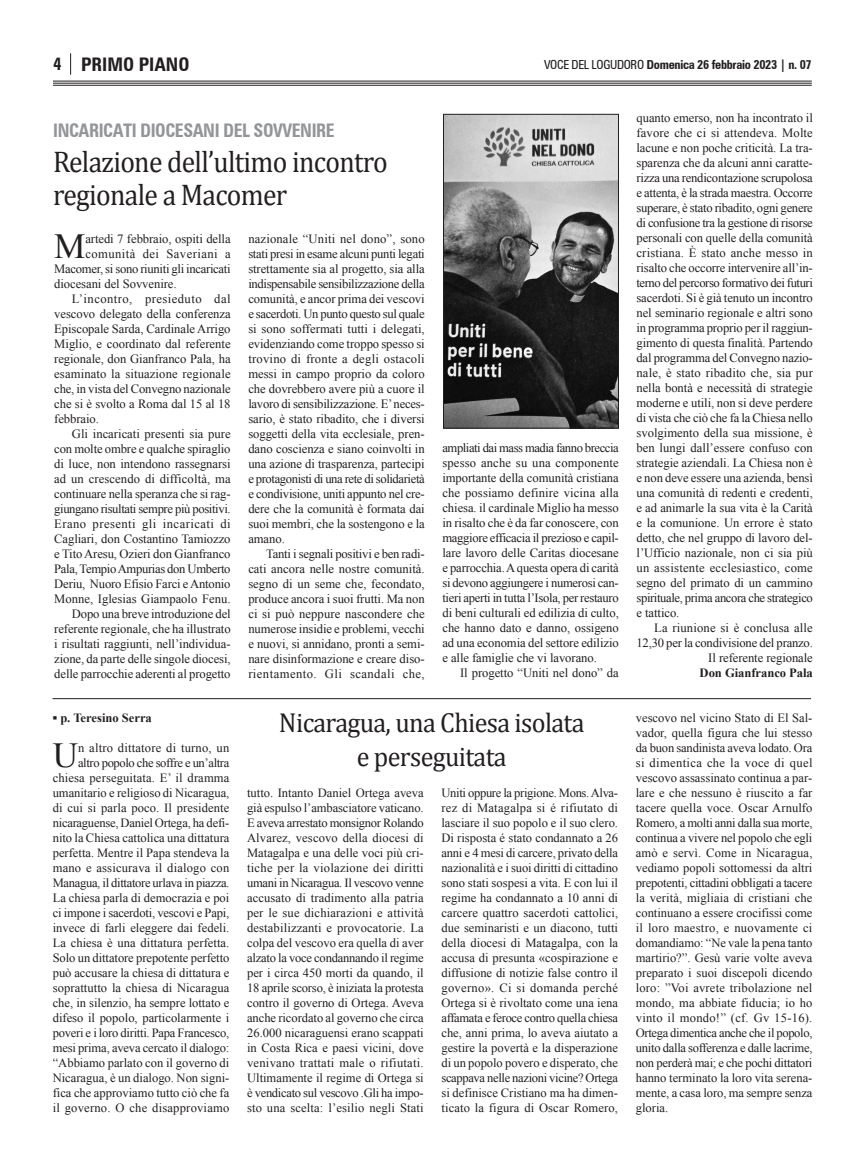
<style>
.page{position:relative;width:865px;height:1170px;background:#fff}
.page>*{position:absolute;margin:0;border:0;box-sizing:border-box;transform-origin:0 0}
.t1{font:35.25px "Times New Roman";color:#231f20}
.t2{font:35.12px "Times New Roman";color:#231f20}
.t3{font:30px "Cambria";letter-spacing:-.025em;color:#231f20;scale:.92 1}
.t4{font:27.5px "Cambria";letter-spacing:-.025em;color:#231f20;scale:.95 1}
.t5{font:700 condensed 18.75px "Zurich BT";letter-spacing:-.025em;color:#939598;scale:.95 1}
.t6{font:700 condensed 18.75px "Zurich BT";color:#231f20}
.t7{font:700 condensed 17.5px "Zurich BT";color:#231f20}
.t8{font:12.62px/15px "Times New Roman";letter-spacing:-.005em;color:#231f20;text-align:justify}
.t9{font:12.62px "Times New Roman";letter-spacing:-.025em;color:#231f20}
.t10{font:700 12.62px "Times New Roman";letter-spacing:-.005em;color:#231f20}
.t11{font:12.62px "Times New Roman";letter-spacing:.035em;color:#231f20}
.t12{font:700 condensed 12.5px "Zurich BT";letter-spacing:-.025em;color:#231f20}
.s1{font-weight:400}
</style>
<div class="page">
<svg style="left:70px;top:53px;width:1px;height:22px"></svg>
<hr style="left:53px;top:81px;width:758px;height:1px;background:#231f20">
<hr style="left:53px;top:83px;width:758px;height:1px;background:#231f20">
<hr style="left:53px;top:85px;width:758px;height:1px;background:#231f20">
<img style="left:445px;top:116px;width:171px;height:310px">
<div style="left:443px;top:114px;width:175px;height:314px;border:1px solid #231f20"></div>
<hr style="left:53px;top:698px;width:758px;height:1px;background:#231f20">
<p class="t7" style="left:53px;top:54px;width:10px">4</p>
<p class="t6" style="left:81px;top:53px;width:110px">PRIMO PIANO</p>
<p class="t12" style="left:544px;top:57px;width:269px"><span class="s1">VOCE DEL LOGUDORO</span> Domenica 26 febbraio 2023 | n. 07</p>
<p class="t5" style="left:53px;top:118px;width:298px">INCARICATI DIOCESANI DEL SOVVENIRE</p>
<p class="t3" style="left:53px;top:143px;width:365px">Relazione dell’ultimo incontro</p>
<p class="t3" style="left:53px;top:177px;width:256px">regionale a Macomer</p>
<p class="t1" style="left:54px;top:226px;width:33px">M</p>
<p class="t8" style="left:85px;top:231px;width:147px">artedi 7 febbraio, ospiti della</p>
<p class="t11" style="left:85px;top:246px;width:147px">comunità dei Saveriani a</p>
<p class="t9" style="left:54px;top:261px;width:178px">Macomer, si sono riuniti gli incaricati</p>
<p class="t8" style="left:54px;top:276px;width:124px">diocesani del Sovvenire.</p>
<p class="t8" style="left:54px;top:291px;width:178px;text-indent:18px">L’incontro, presieduto dal vescovo delegato della conferenza Episcopale Sarda, Cardinale Arrigo Miglio, e coordinato dal referente regionale, don Gianfranco Pala, ha esaminato la situazione regionale che, in vista del Convegno nazionale che si è svolto a Roma dal 15 al 18 febbraio.</p>
<p class="t8" style="left:54px;top:426px;width:178px;text-indent:18px">Gli incaricati presenti sia pure con molte ombre e qualche spiraglio di luce, non intendono rassegnarsi ad un crescendo di difficoltà, ma continuare nella speranza che si rag&shy;giungano risultati sempre più positivi.<br>Erano presenti gli incaricati di Cagliari, don Costantino Tamiozzo e Tito Aresu, Ozieri don Gianfranco Pala, Tempio Ampurias don Umberto Deriu, Nuoro Efisio Farci e Antonio Monne, Iglesias Giampaolo Fenu.</p>
<p class="t8" style="left:54px;top:606px;width:178px;text-indent:18px">Dopo una breve introduzione del referente regionale, che ha illustrato i risultati raggiunti, nell’individua&shy;zione, da parte delle singole diocesi, delle parrocchie aderenti al progetto</p>
<p class="t8" style="left:248px;top:231px;width:178px">nazionale “Uniti nel dono”, sono stati presi in esame alcuni punti legati strettamente sia al progetto, sia alla indispensabile sensibilizzazione della comunità, e ancor prima dei vescovi e sacerdoti. Un punto questo sul quale si sono soffermati tutti i delegati, evidenziando come troppo spesso si trovino di fronte a degli ostacoli messi in campo proprio da coloro che dovrebbero avere più a cuore il lavoro di sensibilizzazione. E’ neces&shy;sario, è stato ribadito, che i diversi soggetti della vita ecclesiale, pren&shy;dano coscienza e siano coinvolti in una azione di trasparenza, partecipi e protagonisti di una rete di solidarietà e condivisione, uniti appunto nel cre&shy;dere che la comunità è formata dai suoi membri, che la sostengono e la amano.</p>
<p class="t8" style="left:248px;top:546px;width:178px;text-indent:18px">Tanti i segnali positivi e ben radi&shy;cati ancora nelle nostre comunità. segno di un seme che, fecondato, produce ancora i suoi frutti. Ma non ci si può neppure nascondere che numerose insidie e problemi, vecchi e nuovi, si annidano, pronti a semi&shy;nare disinformazione e creare diso&shy;rientamento. Gli scandali che,</p>
<p class="t8" style="left:442px;top:440px;width:178px">ampliati dai mass madia fanno breccia spesso anche su una componente importante della comunità cristiana che possiamo definire vicina alla chiesa. il cardinale Miglio ha messo in risalto che è da far conoscere, con maggiore efficacia il prezioso e capil&shy;lare lavoro delle Caritas diocesane e parrocchia. A questa opera di carità si devono aggiungere i numerosi can&shy;tieri aperti in tutta l’Isola, per restauro di beni culturali ed edilizia di culto, che hanno dato e danno, ossigeno ad una economia del settore edilizio e alle famiglie che vi lavorano.</p>
<p class="t8" style="left:460px;top:665px;width:160px">Il progetto “Uniti nel dono” da</p>
<p class="t10" style="left:53px;top:710px;width:101px">▪ p. Teresino Serra</p>
<p class="t2" style="left:53px;top:735px;width:27px">U</p>
<p class="t8" style="left:53px;top:740px;width:178px;text-align:right">n altro dittatore di turno, un<br>altro popolo che soffre e un’altra chiesa perseguitata. E’ il dramma umanitario e religioso di Nicaragua, di cui si parla poco. Il presidente nicaraguense, Daniel Ortega, ha defi&shy;nito la Chiesa cattolica una dittatura perfetta. Mentre il Papa stendeva la mano e assicurava il dialogo con Managua, il dittatore urlava in piazza.<br>La chiesa parla di democrazia e poi ci impone i sacerdoti, vescovi e Papi, invece di farli eleggere dai fedeli.<br>La chiesa è una dittatura perfetta.<br>Solo un dittatore prepotente perfetto può accusare la chiesa di dittatura e soprattutto la chiesa di Nicaragua che, in silenzio, ha sempre lottato e difeso il popolo, particolarmente i poveri e i loro diritti. Papa Francesco, mesi prima, aveva cercato il dialogo: “Abbiamo parlato con il governo di Nicaragua, è un dialogo. Non signi&shy;fica che approviamo tutto ciò che fa il governo. O che disapproviamo</p>
<p class="t4" style="left:279px;top:706px;width:323px">Nicaragua, una Chiesa isolata</p>
<p class="t4" style="left:357px;top:739px;width:159px">e perseguitata</p>
<p class="t8" style="left:247px;top:785px;width:178px">tutto. Intanto Daniel Ortega aveva già espulso l’ambasciatore vaticano.<br>E aveva arrestato monsignor Rolando Alvarez, vescovo della diocesi di Matagalpa e una delle voci più cri&shy;tiche per la violazione dei diritti umani in Nicaragua. Il vescovo venne accusato di tradimento alla patria per le sue dichiarazioni e attività destabilizzanti e provocatorie. La colpa del vescovo era quella di aver alzato la voce condannando il regime per i circa 450 morti da quando, il 18 aprile scorso, è iniziata la protesta contro il governo di Ortega. Aveva anche ricordato al governo che circa 26.000 nicaraguensi erano scappati in Costa Rica e paesi vicini, dove venivano trattati male o rifiutati.<br>Ultimamente il regime di Ortega si è vendicato sul vescovo .Gli ha impo&shy;sto una scelta: l’esilio negli Stati</p>
<p class="t8" style="left:441px;top:785px;width:178px">Uniti oppure la prigione. Mons. Alva&shy;rez di Matagalpa si é rifiutato di lasciare il suo popolo e il suo clero.<br>Di risposta é stato condannato a 26 anni e 4 mesi di carcere, privato della nazionalità e i suoi diritti di cittadino sono stati sospesi a vita. E con lui il regime ha condannato a 10 anni di carcere quattro sacerdoti cattolici, due seminaristi e un diacono, tutti della diocesi di Matagalpa, con la accusa di presunta «cospirazione e diffusione di notizie false contro il governo». Ci si domanda perché Ortega si è rivoltato come una iena affamata e feroce contro quella chiesa che, anni prima, lo aveva aiutato a gestire la povertà e la disperazione di un popolo povero e disperato, che scappava nelle nazioni vicine? Ortega si definisce Cristiano ma ha dimen&shy;ticato la figura di Oscar Romero,</p>
<p class="t8" style="left:636px;top:110px;width:178px">quanto emerso, non ha incontrato il favore che ci si attendeva. Molte lacune e non poche criticità. La tra&shy;sparenza che da alcuni anni caratte&shy;rizza una rendicontazione scrupolosa e attenta, è la strada maestra. Occorre superare, è stato ribadito, ogni genere di confusione tra la gestione di risorse personali con quelle della comunità cristiana. È stato anche messo in risalto che occorre intervenire all’in&shy;terno del percorso formativo dei futuri sacerdoti. Si è già tenuto un incontro nel seminario regionale e altri sono in programma proprio per il raggiun&shy;gimento di questa finalità. Partendo dal programma del Convegno nazio&shy;nale, è stato ribadito che, sia pur nella bontà e necessità di strategie moderne e utili, non si deve perdere di vista che ciò che fa la Chiesa nello svolgimento della sua missione, è ben lungi dall’essere confuso con strategie aziendali. La Chiesa non è e non deve essere una azienda, bensì una comunità di redenti e credenti, e ad animarle la sua vita è la Carità e la comunione. Un errore è stato detto, che nel gruppo di lavoro del&shy;l’Ufficio nazionale, non ci sia più un assistente ecclesiastico, come segno del primato di un cammino spirituale, prima ancora che strategico e tattico.</p>
<p class="t8" style="left:636px;top:620px;width:178px;text-align:right">La riunione si è conclusa alle<br>12,30 per la condivisione del pranzo.</p>
<p class="t8" style="left:708px;top:650px;width:106px">Il referente regionale</p>
<p class="t10" style="left:699px;top:666px;width:115px">Don Gianfranco Pala</p>
<p class="t8" style="left:636px;top:710px;width:178px">vescovo nel vicino Stato di El Sal&shy;vador, quella figura che lui stesso da buon sandinista aveva lodato. Ora si dimentica che la voce di quel vescovo assassinato continua a par&shy;lare e che nessuno è riuscito a far tacere quella voce. Oscar Arnulfo Romero, a molti anni dalla sua morte, continua a vivere nel popolo che egli amò e servì. Come in Nicaragua, vediamo popoli sottomessi da altri prepotenti, cittadini obbligati a tacere la verità, migliaia di cristiani che continuano a essere crocifissi come il loro maestro, e nuovamente ci domandiamo: “Ne vale la pena tanto martirio?”. Gesù varie volte aveva preparato i suoi discepoli dicendo loro: ”Voi avrete tribolazione nel mondo, ma abbiate fiducia; io ho vinto il mondo!” (cf. Gv 15-16).<br>Ortega dimentica anche che il popolo, unito dalla sofferenza e dalle lacrime, non perderà mai; e che pochi dittatori hanno terminato la loro vita serena&shy;mente, a casa loro, ma sempre senza gloria.</p>
</div>
